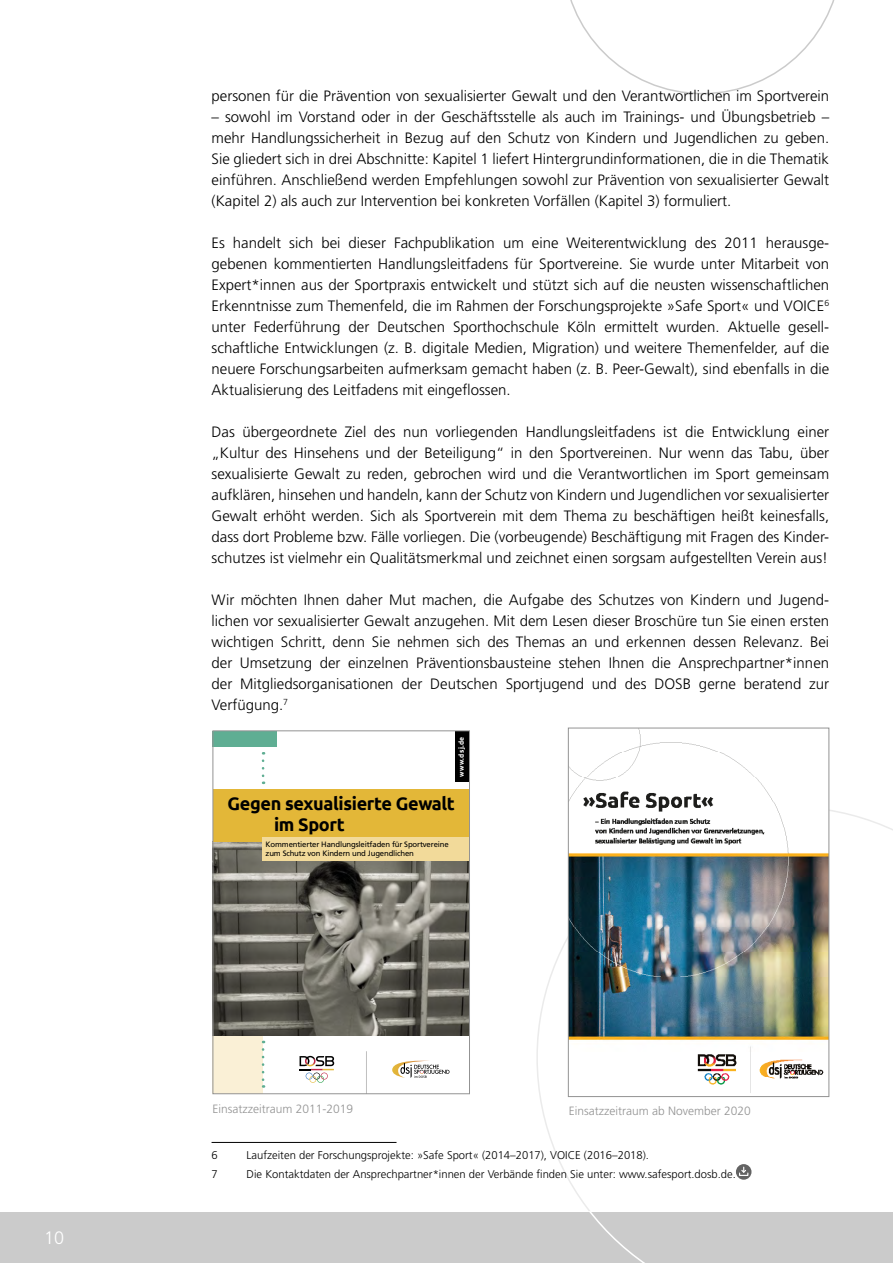
<style>
.page{position:relative;width:893px;height:1263px;background:#fff}
.page>*{position:absolute;margin:0;border:0;box-sizing:border-box;transform-origin:0 0}
.t1{font:700 18.15px/21.1px "Ubuntu";letter-spacing:-.02em;color:#000}
.t2{font:300 18px "Frutiger";color:#fff}
.copy_links{font:300 15px/21px "Frutiger";color:#000;text-align:justify}
.Fließtext{font:300 12px "Frutiger";color:#939393}
.Fußnote{font:300 11.25px "Frutiger";color:#000}
.t3{font:7.8px/9.3px "Frutiger";letter-spacing:-.02em;color:#000}
.t4{font:700 6.9px "Ubuntu";letter-spacing:.05em;color:#fff}
</style>
<div class="page">
<svg style="left:536px;top:806px;width:357px;height:405px"></svg>
<svg style="left:570px;top:0;width:265px;height:94px"></svg>
<div style="left:0;top:1212px;width:893px;height:51px;background:#cbcbcb"></div>
<svg style="left:589px;top:1212px;width:56px;height:51px"></svg>
<hr style="left:212px;top:1142px;width:184px;height:1px;background:#000">
<svg style="left:736px;top:1164px;width:15px;height:16px"></svg>
<svg style="left:739px;top:1167px;width:9px;height:9px"></svg>
<img style="left:215px;top:841px;width:253px;height:195px">
<div style="left:213px;top:1036px;width:50px;height:58px;background:#faf0d6"></div>
<div style="left:213px;top:789px;width:256px;height:52px;background:#e3b738"></div>
<div style="left:213px;top:731px;width:64px;height:15px;background:#5fae93"></div>
<div style="left:455px;top:731px;width:14px;height:50px;background:#000"></div>
<div style="left:262px;top:837px;width:207px;height:23px;background:#f2da9a"></div>
<svg style="left:262px;top:1049px;width:2px;height:39px"></svg>
<svg style="left:262px;top:761px;width:2px;height:23px"></svg>
<svg style="left:300px;top:1056px;width:34px;height:27px"></svg>
<svg style="left:392px;top:1061px;width:57px;height:17px"></svg>
<hr style="left:366px;top:1051px;width:1px;height:43px;background:#c0c0c0">
<div style="left:213px;top:730px;width:257px;height:364px;border:1px solid #939393"></div>
<img style="left:570px;top:730px;width:257px;height:363px">
<div style="left:568px;top:728px;width:261px;height:369px;border:1px solid #939393"></div>
<p class="t2" style="left:44px;top:1228px;width:22px">10</p>
<p class="copy_links" style="left:212px;top:85px;width:619px">personen für die Prävention von sexualisierter Gewalt und den Verantwortlichen im Sportverein</p>
<p class="copy_links" style="left:212px;top:106px;width:619px">– sowohl im Vorstand oder in der Geschäftsstelle als auch im Trainings- und Übungsbetrieb – mehr Handlungssicherheit in Bezug auf den Schutz von Kindern und Jugendlichen zu geben.<br>Sie gliedert sich in drei Abschnitte: Kapitel 1 liefert Hintergrundinformationen, die in die Thematik einführen. Anschließend werden Empfehlungen sowohl zur Prävention von sexualisierter Gewalt (Kapitel 2) als auch zur Intervention bei konkreten Vorfällen (Kapitel 3) formuliert.</p>
<p class="copy_links" style="left:212px;top:232px;width:619px">Es handelt sich bei dieser Fachpublikation um eine Weiterentwicklung des 2011 herausge&shy;gebenen kommentierten Handlungsleitfadens für Sportvereine. Sie wurde unter Mitarbeit von Expert*innen aus der Sportpraxis entwickelt und stützt sich auf die neusten wissenschaftlichen Erkenntnisse zum Themenfeld, die im Rahmen der Forschungsprojekte »Safe Sport« und VOICE<sup>6 </sup>unter Federführung der Deutschen Sporthochschule Köln ermittelt wurden. Aktuelle gesell&shy;schaftliche Entwicklungen (z. B. digitale Medien, Migration) und weitere Themenfelder, auf die neuere Forschungsarbeiten aufmerksam gemacht haben (z. B. Peer-Gewalt), sind ebenfalls in die Aktualisierung des Leitfadens mit eingeflossen.</p>
<p class="copy_links" style="left:212px;top:421px;width:619px">Das übergeordnete Ziel des nun vorliegenden Handlungsleitfadens ist die Entwicklung einer „Kultur des Hinsehens und der Beteiligung“ in den Sportvereinen. Nur wenn das Tabu, über sexualisierte Gewalt zu reden, gebrochen wird und die Verantwortlichen im Sport gemeinsam aufklären, hinsehen und handeln, kann der Schutz von Kindern und Jugendlichen vor sexualisierter Gewalt erhöht werden. Sich als Sportverein mit dem Thema zu beschäftigen heißt keinesfalls, dass dort Probleme bzw. Fälle vorliegen. Die (vorbeugende) Beschäftigung mit Fragen des Kinder&shy;schutzes ist vielmehr ein Qualitätsmerkmal und zeichnet einen sorgsam aufgestellten Verein aus!</p>
<p class="copy_links" style="left:212px;top:589px;width:619px">Wir möchten Ihnen daher Mut machen, die Aufgabe des Schutzes von Kindern und Jugend&shy;lichen vor sexualisierter Gewalt anzugehen. Mit dem Lesen dieser Broschüre tun Sie einen ersten wichtigen Schritt, denn Sie nehmen sich des Themas an und erkennen dessen Relevanz. Bei der Umsetzung der einzelnen Präventionsbausteine stehen Ihnen die Ansprechpartner*innen der Mitgliedsorganisationen der Deutschen Sportjugend und des DOSB gerne beratend zur Verfügung.<sup>7</sup></p>
<p class="t4" style="left:457px;top:777px;width:41px;rotate:-90deg">www.dsj.de</p>
<p class="t1" style="left:274px;top:793px;width:182px;text-indent:-47px">Gegen sexualisierte Gewalt im Sport</p>
<p class="t3" style="left:266px;top:840px;width:185px">Kommentierter Handlungsleitfaden für Sportvereine zum Schutz von Kindern und Jugendlichen</p>
<p class="Fließtext" style="left:213px;top:1102px;width:142px">Einsatzzeitraum 2011-2019</p>
<p class="Fließtext" style="left:569px;top:1104px;width:184px">Einsatzzeitraum ab November 2020</p>
<p class="Fußnote" style="left:212px;top:1149px;width:8px">6</p>
<p class="Fußnote" style="left:247px;top:1149px;width:404px">Laufzeiten der Forschungsprojekte: »Safe Sport« (2014–2017), VOICE (2016–2018).</p>
<p class="Fußnote" style="left:212px;top:1167px;width:8px">7</p>
<p class="Fußnote" style="left:247px;top:1167px;width:491px">Die Kontaktdaten der Ansprechpartner*innen der Verbände finden Sie unter: www.safesport.dosb.de.</p>
</div>
